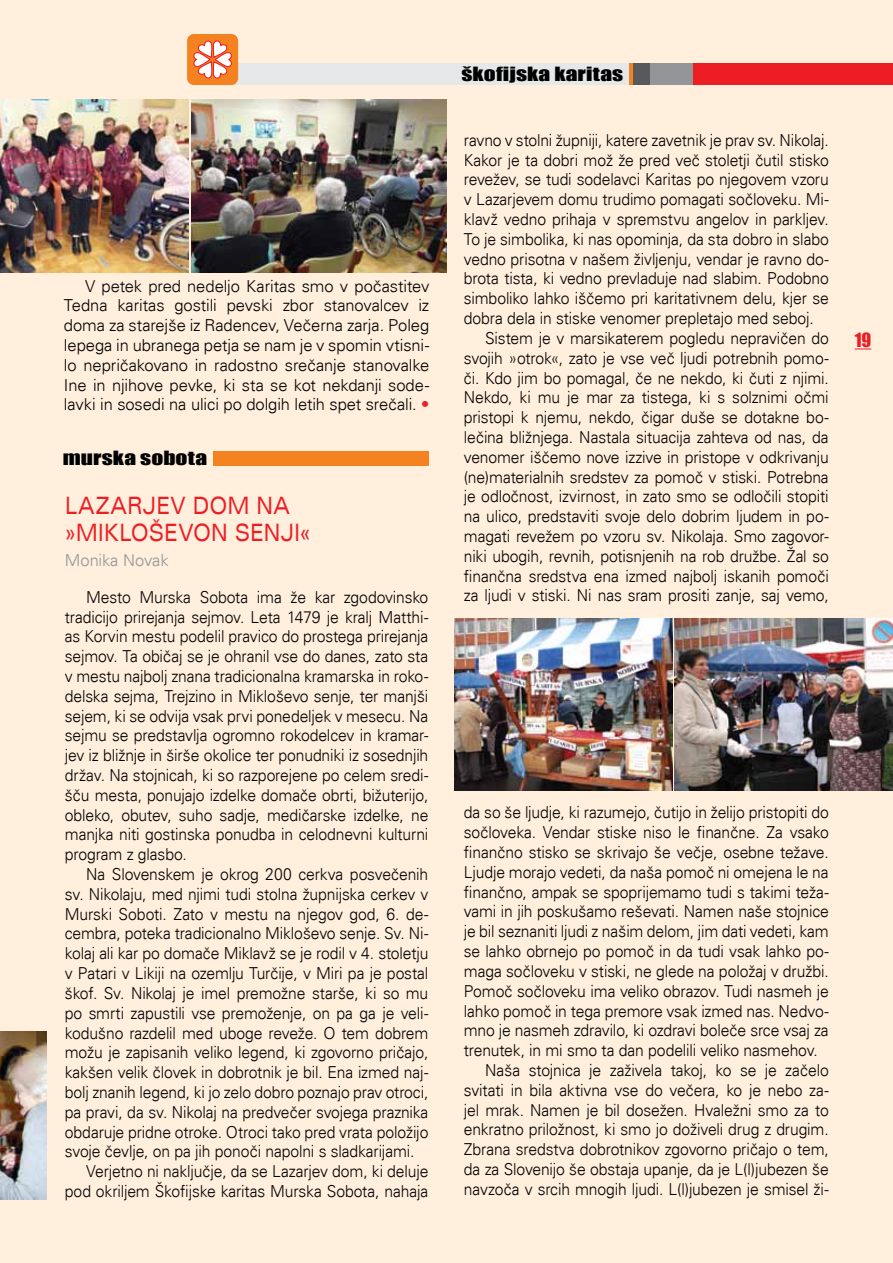
<style>
.page{position:relative;width:893px;height:1263px;background:#ffefdc}
.page>*{position:absolute;margin:0;border:0;box-sizing:border-box;transform-origin:0 0}
.t1{font:expanded 24px/27px "Univers";letter-spacing:.005em;color:#ed1d24;scale:.78 1}
.t2{font:18px "Impact";letter-spacing:.005em;color:#000;scale:1.3 1}
.t3{font:18px "Impact";color:#ed1d24}
.t4{font:300 16.5px/19.8px "Univers";letter-spacing:-.01em;color:#000;text-align:justify;scale:.95 1}
.t5{font:300 16.5px/19.8px "Univers";letter-spacing:-.01em;color:#000;text-align:justify}
.t6{font:300 16.5px "Univers";letter-spacing:-.005em;color:#939598}
.s1{color:#ed1d24}
</style>
<div class="page">
<div style="left:225px;top:64px;width:668px;height:21px;background:#e6e7e8"></div>
<div style="left:634px;top:64px;width:259px;height:21px;background:#58595b"></div>
<div style="left:651px;top:64px;width:242px;height:21px;background:#939598"></div>
<div style="left:693px;top:64px;width:200px;height:21px;background:#ed1d24"></div>
<div style="left:187px;top:34px;width:51px;height:51px;background:#f58220;border-radius:7px"></div>
<svg style="left:193px;top:40px;width:39px;height:39px"></svg>
<img style="left:0;top:99px;width:189px;height:174px">
<img style="left:0;top:1032px;width:46px;height:167px">
<img style="left:191px;top:99px;width:255px;height:174px">
<div style="left:213px;top:451px;width:215px;height:15px;background:#f58220"></div>
<img style="left:455px;top:618px;width:217px;height:173px">
<img style="left:674px;top:618px;width:219px;height:173px">
<svg style="left:855px;top:348px;width:16px;height:2px"></svg>
<p class="t5" style="left:64px;top:276px;width:367px;text-indent:21px">V petek pred nedeljo Karitas smo v počastitev Tedna karitas gostili pevski zbor stanovalcev iz doma za starejše iz Radencev, Večerna zarja. Poleg lepega in ubranega petja se nam je v spomin vtisni&shy;lo nepričakovano in radostno srečanje stanovalke Ine in njihove pevke, ki sta se kot nekdanji sode&shy;lavki in sosedi na ulici po dolgih letih spet srečali. <span class="s1">•</span></p>
<p class="t2" style="left:63px;top:444px;width:113px">murska sobota</p>
<h1 class="t1" style="left:65px;top:492px;width:317px">LAZARJEV DOM NA »MIKLOŠEVON SENJI«</h1>
<p class="t6" style="left:65px;top:550px;width:105px">Monika Novak</p>
<p class="t4" style="left:65px;top:587px;width:384px;text-indent:21px">Mesto Murska Sobota ima že kar zgodovinsko tradicijo prirejanja sejmov. Leta 1479 je kralj Matthi&shy;as Korvin mestu podelil pravico do prostega prirejanja sejmov. Ta običaj se je ohranil vse do danes, zato sta v mestu najbolj znana tradicionalna kramarska in roko&shy;delska sejma, Trejzino in Mikloševo senje, ter manjši sejem, ki se odvija vsak prvi ponedeljek v mesecu. Na sejmu se predstavlja ogromno rokodelcev in kramar&shy;jev iz bližnje in širše okolice ter ponudniki iz sosednjih držav. Na stojnicah, ki so razporejene po celem sredi&shy;šču mesta, ponujajo izdelke domače obrti, bižuterijo, obleko, obutev, suho sadje, medičarske izdelke, ne manjka niti gostinska ponudba in celodnevni kulturni program z glasbo.</p>
<p class="t4" style="left:86px;top:864px;width:362px">Na Slovenskem je okrog 200 cerkva posvečenih</p>
<p class="t4" style="left:65px;top:884px;width:384px">sv. Nikolaju, med njimi tudi stolna župnijska cerkev v</p>
<p class="t4" style="left:65px;top:904px;width:384px">Murski Soboti. Zato v mestu na njegov god, 6. de-</p>
<p class="t4" style="left:65px;top:924px;width:384px">cembra, poteka tradicionalno Mikloševo senje. Sv. Ni-</p>
<p class="t4" style="left:65px;top:943px;width:384px">kolaj ali kar po domače Miklavž se je rodil v 4. stoletju</p>
<p class="t4" style="left:65px;top:963px;width:384px">v Patari v Likiji na ozemlju Turčije, v Miri pa je postal</p>
<p class="t4" style="left:65px;top:983px;width:384px">škof. Sv. Nikolaj je imel premožne starše, ki so mu</p>
<p class="t4" style="left:65px;top:1003px;width:384px">po smrti zapustili vse premoženje, on pa ga je veli-</p>
<p class="t4" style="left:65px;top:1023px;width:384px">kodušno razdelil med uboge reveže. O tem dobrem</p>
<p class="t4" style="left:65px;top:1042px;width:384px">možu je zapisanih veliko legend, ki zgovorno pričajo,</p>
<p class="t4" style="left:65px;top:1062px;width:384px">kakšen velik človek in dobrotnik je bil. Ena izmed naj-</p>
<p class="t4" style="left:65px;top:1082px;width:384px">bolj znanih legend, ki jo zelo dobro poznajo prav otroci,</p>
<p class="t4" style="left:65px;top:1102px;width:384px">pa pravi, da sv. Nikolaj na predvečer svojega praznika</p>
<p class="t4" style="left:65px;top:1122px;width:384px">obdaruje pridne otroke. Otroci tako pred vrata položijo</p>
<p class="t4" style="left:65px;top:1141px;width:369px">svoje čevlje, on pa jih ponoči napolni s sladkarijami.</p>
<p class="t4" style="left:86px;top:1161px;width:362px">Verjetno ni naključje, da se Lazarjev dom, ki deluje</p>
<p class="t4" style="left:65px;top:1181px;width:384px">pod okriljem Škofijske karitas Murska Sobota, nahaja</p>
<p class="t2" style="left:461px;top:60px;width:126px">škofijska karitas</p>
<p class="t4" style="left:464px;top:130px;width:386px">ravno v stolni župniji, katere zavetnik je prav sv. Nikolaj.</p>
<p class="t4" style="left:464px;top:150px;width:386px">Kakor je ta dobri mož že pred več stoletji čutil stisko</p>
<p class="t4" style="left:464px;top:170px;width:386px">revežev, se tudi sodelavci Karitas po njegovem vzoru</p>
<p class="t4" style="left:464px;top:190px;width:386px">v Lazarjevem domu trudimo pomagati sočloveku. Mi-</p>
<p class="t4" style="left:464px;top:209px;width:386px">klavž vedno prihaja v spremstvu angelov in parkljev.</p>
<p class="t4" style="left:464px;top:229px;width:386px">To je simbolika, ki nas opominja, da sta dobro in slabo</p>
<p class="t4" style="left:464px;top:249px;width:386px">vedno prisotna v našem življenju, vendar je ravno do-</p>
<p class="t4" style="left:464px;top:269px;width:386px">brota tista, ki vedno prevladuje nad slabim. Podobno</p>
<p class="t4" style="left:464px;top:289px;width:386px">simboliko lahko iščemo pri karitativnem delu, kjer se</p>
<p class="t4" style="left:464px;top:308px;width:370px">dobra dela in stiske venomer prepletajo med seboj.</p>
<p class="t4" style="left:485px;top:328px;width:363px">Sistem je v marsikaterem pogledu nepravičen do</p>
<p class="t4" style="left:464px;top:348px;width:386px">svojih »otrok«, zato je vse več ljudi potrebnih pomo-</p>
<p class="t4" style="left:464px;top:368px;width:386px">či. Kdo jim bo pomagal, če ne nekdo, ki čuti z njimi.</p>
<p class="t4" style="left:464px;top:388px;width:386px">Nekdo, ki mu je mar za tistega, ki s solznimi očmi</p>
<p class="t4" style="left:464px;top:407px;width:386px">pristopi k njemu, nekdo, čigar duše se dotakne bo-</p>
<p class="t4" style="left:464px;top:427px;width:386px">lečina bližnjega. Nastala situacija zahteva od nas, da</p>
<p class="t4" style="left:464px;top:447px;width:386px">venomer iščemo nove izzive in pristope v odkrivanju</p>
<p class="t4" style="left:464px;top:467px;width:386px">(ne)materialnih sredstev za pomoč v stiski. Potrebna</p>
<p class="t4" style="left:464px;top:487px;width:385px">je odločnost, izvirnost, in zato smo se odločili stopiti</p>
<p class="t4" style="left:464px;top:506px;width:386px">na ulico, predstaviti svoje delo dobrim ljudem in po-</p>
<p class="t4" style="left:464px;top:526px;width:386px">magati revežem po vzoru sv. Nikolaja. Smo zagovor-</p>
<p class="t4" style="left:464px;top:546px;width:386px">niki ubogih, revnih, potisnjenih na rob družbe. Žal so</p>
<p class="t4" style="left:464px;top:566px;width:386px">finančna sredstva ena izmed najbolj iskanih pomoči</p>
<p class="t4" style="left:464px;top:586px;width:386px">za ljudi v stiski. Ni nas sram prositi zanje, saj vemo,</p>
<p class="t3" style="left:855px;top:326px;width:18px">19</p>
<p class="t4" style="left:464px;top:803px;width:386px">da so še ljudje, ki razumejo, čutijo in želijo pristopiti do</p>
<p class="t4" style="left:464px;top:822px;width:386px">sočloveka. Vendar stiske niso le finančne. Za vsako</p>
<p class="t4" style="left:464px;top:842px;width:386px">finančno stisko se skrivajo še večje, osebne težave.</p>
<p class="t4" style="left:464px;top:862px;width:386px">Ljudje morajo vedeti, da naša pomoč ni omejena le na</p>
<p class="t4" style="left:464px;top:882px;width:386px">finančno, ampak se spoprijemamo tudi s takimi teža-</p>
<p class="t4" style="left:464px;top:902px;width:386px">vami in jih poskušamo reševati. Namen naše stojnice</p>
<p class="t4" style="left:464px;top:921px;width:386px">je bil seznaniti ljudi z našim delom, jim dati vedeti, kam</p>
<p class="t4" style="left:464px;top:941px;width:386px">se lahko obrnejo po pomoč in da tudi vsak lahko po-</p>
<p class="t4" style="left:464px;top:961px;width:386px">maga sočloveku v stiski, ne glede na položaj v družbi.</p>
<p class="t4" style="left:464px;top:981px;width:386px">Pomoč sočloveku ima veliko obrazov. Tudi nasmeh je</p>
<p class="t4" style="left:464px;top:1001px;width:386px">lahko pomoč in tega premore vsak izmed nas. Nedvo-</p>
<p class="t4" style="left:464px;top:1020px;width:386px">mno je nasmeh zdravilo, ki ozdravi boleče srce vsaj za</p>
<p class="t4" style="left:464px;top:1040px;width:374px">trenutek, in mi smo ta dan podelili veliko nasmehov.</p>
<p class="t4" style="left:485px;top:1060px;width:363px">Naša stojnica je zaživela takoj, ko se je začelo</p>
<p class="t4" style="left:464px;top:1080px;width:386px">svitati in bila aktivna vse do večera, ko je nebo za-</p>
<p class="t4" style="left:464px;top:1100px;width:386px">jel mrak. Namen je bil dosežen. Hvaležni smo za to</p>
<p class="t4" style="left:464px;top:1119px;width:386px">enkratno priložnost, ki smo jo doživeli drug z drugim.</p>
<p class="t4" style="left:464px;top:1139px;width:386px">Zbrana sredstva dobrotnikov zgovorno pričajo o tem,</p>
<p class="t4" style="left:464px;top:1159px;width:386px">da za Slovenijo še obstaja upanje, da je L(l)jubezen še</p>
<p class="t4" style="left:464px;top:1179px;width:386px">navzoča v srcih mnogih ljudi. L(l)jubezen je smisel ži-</p>
</div>
